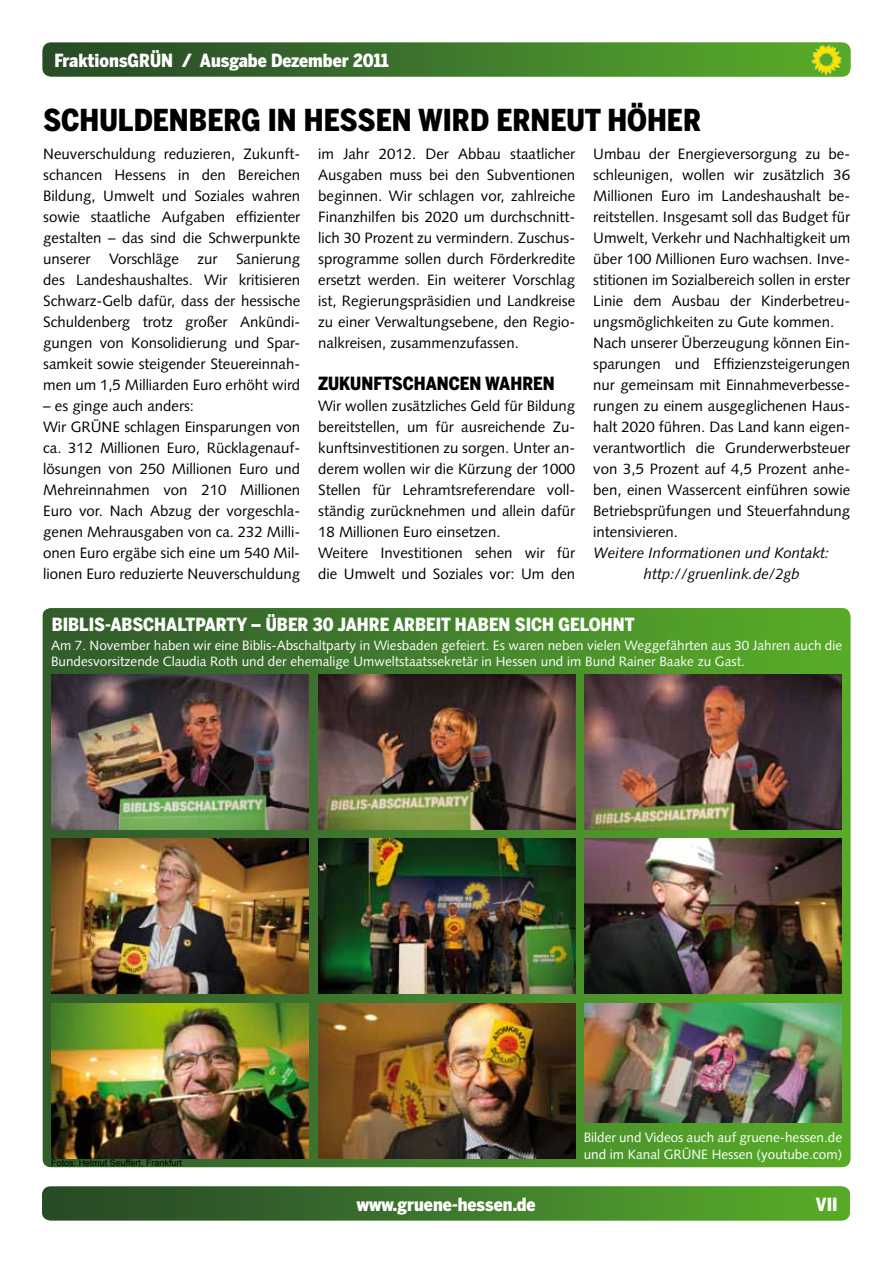
<style>
.page{position:relative;width:893px;height:1263px;background:#fff}
.page>*{position:absolute;margin:0;border:0;box-sizing:border-box;transform-origin:0 0}
.t1{font:900 30px "Benton Sans Cond";color:#000}
.t2{font:900 18px "Benton Sans Cond";color:#fff}
.t3{font:900 18px "Benton Sans Cond";color:#000}
.t4{font:15px/21px "Gruene Syntax";color:#000}
.t5{font:italic 15px/21px "Gruene Syntax";color:#000}
.t6{font:13.5px/16.2px "Gruene Syntax";color:#fff}
.t7{font:9px "Arial";color:#000}
</style>
<div class="page">
<img style="left:42px;top:1186px;width:808px;height:34px">
<img style="left:43px;top:43px;width:807px;height:34px">
<img style="left:809px;top:43px;width:34px;height:34px">
<img style="left:43px;top:608px;width:807px;height:559px">
<img style="left:51px;top:674px;width:258px;height:156px">
<img style="left:51px;top:838px;width:258px;height:155px">
<img style="left:318px;top:674px;width:258px;height:156px">
<img style="left:584px;top:674px;width:258px;height:156px">
<img style="left:318px;top:838px;width:258px;height:155px">
<img style="left:584px;top:838px;width:258px;height:155px">
<img style="left:51px;top:1003px;width:258px;height:155px">
<img style="left:318px;top:1003px;width:258px;height:155px">
<img style="left:584px;top:1003px;width:258px;height:120px">
<p class="t2" style="left:54px;top:49px;width:336px">FraktionsGRÜN / Ausgabe Dezember 2011</p>
<h1 class="t1" style="left:43px;top:103px;width:416px">SCHULDENBERG IN HESSEN WIRD</h1>
<h1 class="t1" style="left:496px;top:103px;width:204px">ERN EUT HÖHER</h1>
<p class="t4" style="left:43px;top:143px;width:259px;text-align:justify">Neuverschuldung reduzieren, Zukunft&shy;schancen Hessens in den Bereichen Bildung, Umwelt und Soziales wahren sowie staatliche Aufgaben effizienter gestalten – das sind die Schwerpunkte unserer Vorschläge zur Sanierung des Landeshaushaltes. Wir kritisieren Schwarz-Gelb dafür, dass der hessische Schuldenberg trotz großer Ankündi&shy;gungen von Konsolidierung und Spar&shy;samkeit sowie steigender Steuereinnah&shy;men um 1,5 Milliarden Euro erhöht wird</p>
<p class="t4" style="left:43px;top:395px;width:259px">– es ginge auch anders:<br>Wir GRÜNE schlagen Einsparungen von ca. 312 Millionen Euro, Rücklagenauf&shy;lösungen von 250 Millionen Euro und Mehreinnahmen von 210 Millionen Euro vor. Nach Abzug der vorgeschla&shy;genen Mehrausgaben von ca. 232 Milli&shy;onen Euro ergäbe sich eine um 540 Mil&shy;lionen Euro reduzierte Neuverschuldung</p>
<p class="t4" style="left:318px;top:143px;width:259px;text-align:justify">im Jahr 2012. Der Abbau staatlicher Ausgaben muss bei den Subventionen beginnen. Wir schlagen vor, zahlreiche Finanzhilfen bis 2020 um durchschnitt&shy;lich 30 Prozent zu vermindern. Zuschus&shy;sprogramme sollen durch Förderkredite ersetzt werden. Ein weiterer Vorschlag ist, Regierungspräsidien und Landkreise zu einer Verwaltungsebene, den Regio&shy;nalkreisen, zusammenzufassen.</p>
<p class="t3" style="left:318px;top:373px;width:86px">Zukunftsch</p>
<p class="t3" style="left:426px;top:373px;width:131px">ancen wahren</p>
<p class="t4" style="left:318px;top:395px;width:259px">Wir wollen zusätzliches Geld für Bildung bereitstellen, um für ausreichende Zu&shy;kunftsinvestitionen zu sorgen. Unter an&shy;derem wollen wir die Kürzung der 1000<br>Stellen für Lehramtsreferendare voll&shy;ständig zurücknehmen und allein dafür 18 Millionen Euro einsetzen.<br>Weitere Investitionen sehen wir für die Umwelt und Soziales vor: Um den</p>
<p class="t4" style="left:593px;top:143px;width:259px">Umbau der Energieversorgung zu be&shy;schleunigen, wollen wir zusätzlich 36<br>Millionen Euro im Landeshaushalt be&shy;reitstellen. Insgesamt soll das Budget für Umwelt, Verkehr und Nachhaltigkeit um über 100 Millionen Euro wachsen. Inve&shy;stitionen im Sozialbereich sollen in erster Linie dem Ausbau der Kinderbetreu&shy;ungsmöglichkeiten zu Gute kommen.<br>Nach unserer Überzeugung können Ein&shy;sparungen und Effizienzsteigerungen nur gemeinsam mit Einnahmeverbesse&shy;rungen zu einem ausgeglichenen Haus&shy;halt 2020 führen. Das Land kann eigen&shy;verantwortlich die Grunderwerbsteuer von 3,5 Prozent auf 4,5 Prozent anhe&shy;ben, einen Wassercent einführen sowie Betriebsprüfungen und Steuerfahndung intensivieren.</p>
<p class="t5" style="left:644px;top:542px;width:187px;text-indent:-51px">Weitere Informationen und Kontakt: http://gruenlink.de/2gb</p>
<p class="t2" style="left:52px;top:614px;width:146px">BIBLIS-ABSCHALTPART</p>
<p class="t2" style="left:236px;top:614px;width:388px">Y – ÜBER 30 JAHRE ARBEIT HABEN SICH GELOHNT</p>
<p class="t6" style="left:51px;top:637px;width:793px">Am 7. November haben wir eine Biblis-Abschaltparty in Wiesbaden gefeiert. Es waren neben vielen Weggefährten aus 30 Jahren auch die<br>Bundesvorsitzende Claudia Roth und der ehemalige Umweltstaatssekretär in Hessen und im Bund Rainer Baake zu Gast.</p>
<p class="t7" style="left:51px;top:1157px;width:132px">Fotos: Helmut Seuffert, Frankfurt</p>
<p class="t6" style="left:584px;top:1130px;width:260px">Bilder und Videos auch auf gruene-hessen.de und im Kanal GRÜNE Hessen (youtube.com)</p>
<p class="t2" style="left:357px;top:1193px;width:180px">www.gruene-hessen.de</p>
<p class="t2" style="left:816px;top:1193px;width:17px">VII</p>
</div>
